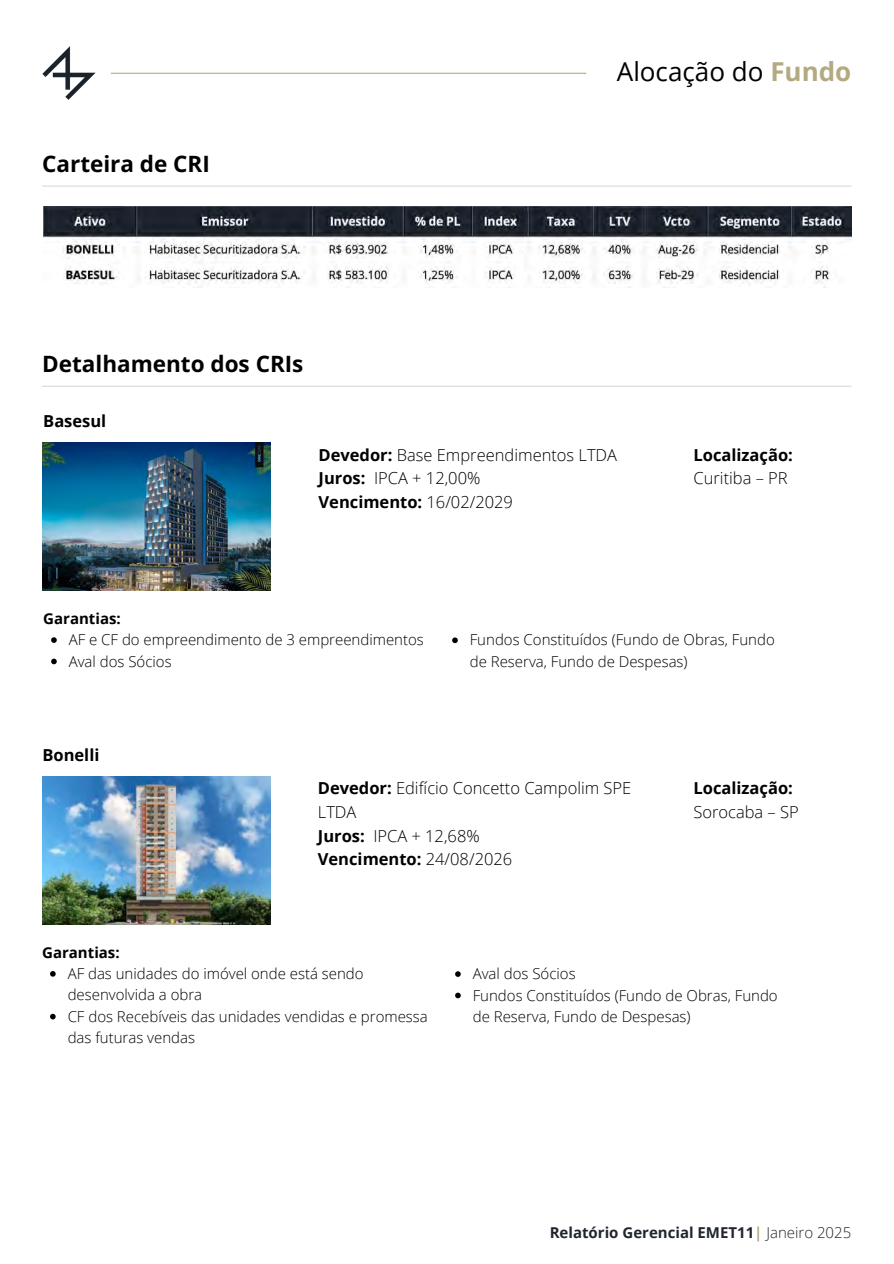
<style>
.page{position:relative;width:894px;height:1264px;background:#fff}
.page>*{position:absolute;margin:0;border:0;box-sizing:border-box;transform-origin:0 0}
.t1{font:26.1px "Open Sans";color:#000}
.t2{font:700 22.5px "Open Sans";color:#000}
.t3{font:300 16.5px/23.7px "Open Sans";color:#000}
.t4{font:700 16.5px "Open Sans";color:#000}
.t5{font:300 15px/21.3px "Open Sans";color:#000}
.t6{font:700 15px "Open Sans";color:#20252e}
.t7{font:700 15px "Open Sans";color:#000}
.s1{font-weight:700;color:#b4aa81}
.s2{font-weight:700}
.s3{font-weight:300}
.s4{color:#b4aa81}
</style>
<div class="page">
<img style="left:42px;top:46px;width:53px;height:53px">
<hr style="left:111px;top:73px;width:475px;height:1px;background:#b4aa81">
<hr style="left:42px;top:185px;width:809px;height:2px;background:#d9d9d9">
<hr style="left:42px;top:385px;width:809px;height:2px;background:#d9d9d9">
<img style="left:43px;top:442px;width:227px;height:149px">
<img style="left:43px;top:776px;width:227px;height:148px">
<img style="left:43px;top:206px;width:808px;height:81px">
<svg style="left:51px;top:637px;width:6px;height:6px"></svg>
<svg style="left:51px;top:658px;width:6px;height:6px"></svg>
<svg style="left:452px;top:637px;width:5px;height:6px"></svg>
<svg style="left:50px;top:971px;width:6px;height:5px"></svg>
<svg style="left:50px;top:1013px;width:6px;height:6px"></svg>
<svg style="left:455px;top:971px;width:5px;height:5px"></svg>
<svg style="left:455px;top:992px;width:5px;height:6px"></svg>
<h1 class="t2" style="left:42px;top:148px;width:169px">Carteira de CRI</h1>
<p class="t1" style="left:616px;top:53px;width:236px">Alocação do <span class="s1">Fundo</span></p>
<h2 class="t2" style="left:42px;top:348px;width:263px">Detalhamento dos CRIs</h2>
<p class="t4" style="left:43px;top:410px;width:65px">Basesul</p>
<p class="t3" style="left:318px;top:442px;width:300px"><span class="s2">Devedor:</span> Base Empreendimentos LTDA</p>
<p class="t3" style="left:318px;top:466px;width:163px"><span class="s2">Juros:</span> IPCA + 12,00%</p>
<h2 class="t4" style="left:318px;top:490px;width:196px">Vencimento: <span class="s3">16/02/2029</span></h2>
<p class="t4" style="left:693px;top:443px;width:101px">Localização:</p>
<p class="t3" style="left:693px;top:466px;width:96px">Curitiba – PR</p>
<p class="t7" style="left:43px;top:607px;width:79px">Garantias:</p>
<h3 class="t5" style="left:69px;top:628px;width:356px">AF e CF do empreendimento de 3 empreendimentos</h3>
<p class="t5" style="left:69px;top:650px;width:104px">Aval dos Sócios</p>
<p class="t4" style="left:42px;top:743px;width:58px">Bonelli</p>
<p class="t5" style="left:469px;top:629px;width:306px">Fundos Constituídos (Fundo de Obras, Fundo de Reserva, Fundo de Despesas)</p>
<p class="t3" style="left:318px;top:776px;width:315px"><span class="s2">Devedor:</span> Edifício Concetto Campolim SPE<br>LTDA</p>
<h3 class="t3" style="left:318px;top:823px;width:163px"><span class="s2">Juros:</span> IPCA + 12,68%</h3>
<p class="t4" style="left:318px;top:847px;width:196px">Vencimento: <span class="s3">24/08/2026</span></p>
<p class="t4" style="left:693px;top:776px;width:101px">Localização:</p>
<p class="t3" style="left:693px;top:799px;width:107px">Sorocaba – SP</p>
<p class="t7" style="left:42px;top:941px;width:79px">Garantias:</p>
<p class="t5" style="left:68px;top:962px;width:297px">AF das unidades do imóvel onde está sendo desenvolvida a obra</p>
<h3 class="t5" style="left:68px;top:1005px;width:361px">CF dos Recebíveis das unidades vendidas e promessa das futuras vendas</h3>
<p class="t5" style="left:472px;top:962px;width:104px">Aval dos Sócios</p>
<p class="t5" style="left:472px;top:984px;width:306px">Fundos Constituídos (Fundo de Obras, Fundo de Reserva, Fundo de Despesas)</p>
<p class="t6" style="left:549px;top:1221px;width:303px">Relatório Gerencial EMET11<span class="s4">|</span> <span class="s3">Janeiro 2025</span></p>
</div>
